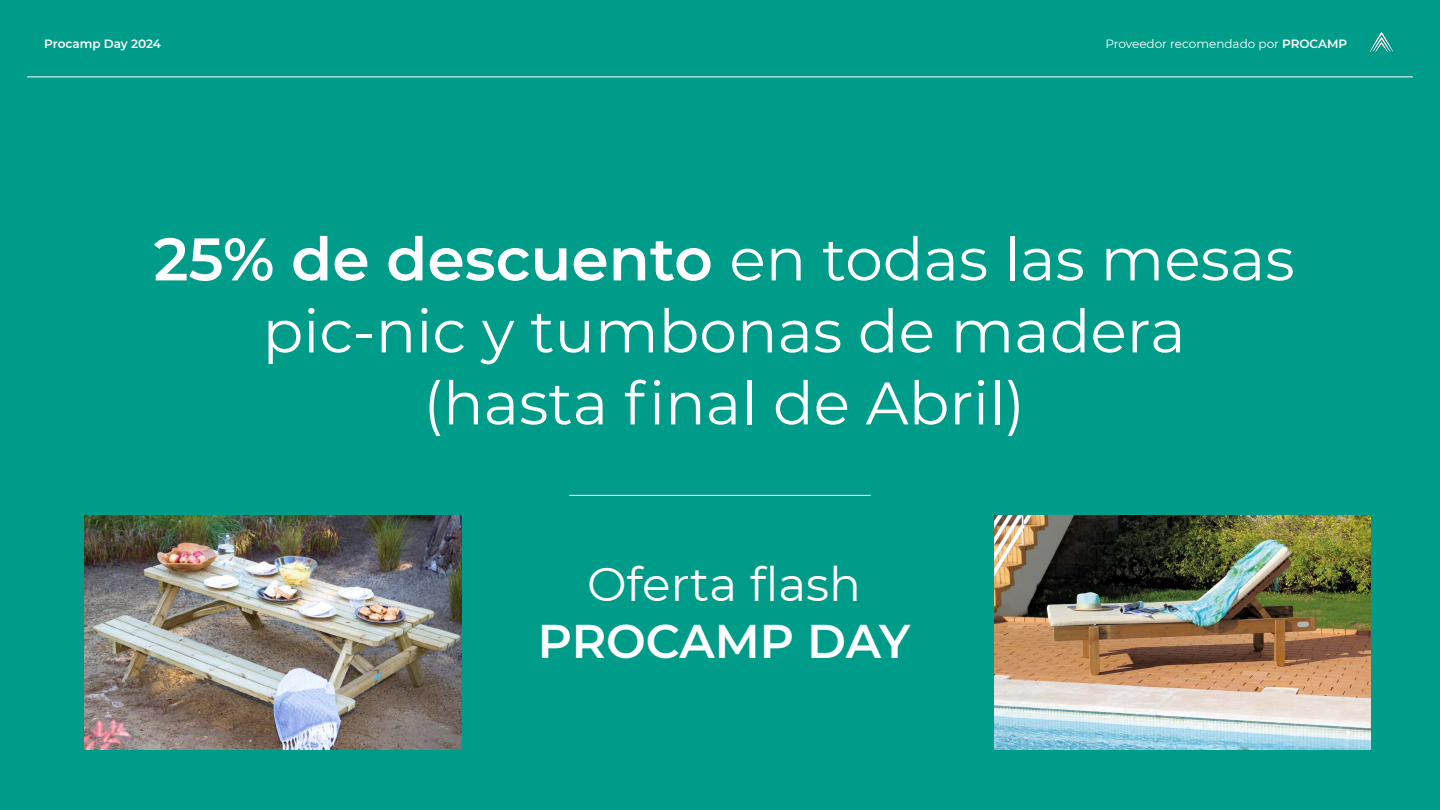
<style>
.page{position:relative;width:1440px;height:810px;background:#009c8a}
.page>*{position:absolute;margin:0;border:0;box-sizing:border-box;transform-origin:0 0}
.t1{font:60px/72px "Montserrat";color:#fff;text-align:center}
.t2{font:47.17px "Montserrat";color:#fff}
.t3{font:600 47.17px "Montserrat";letter-spacing:-.005em;color:#fff}
.t4{font:12px "Montserrat";color:#fff}
.t5{font:600 12px "Montserrat";letter-spacing:-.005em;color:#fff}
.s1{font-weight:600}
</style>
<div class="page">
<hr style="left:27px;top:76px;width:1386px;height:1px;background:#fff">
<hr style="left:570px;top:495px;width:300px;height:1px;background:#fff">
<img style="left:1369px;top:31px;width:25px;height:21px">
<img style="left:85px;top:515px;width:376px;height:235px">
<img style="left:994px;top:515px;width:377px;height:235px">
<p class="t5" style="left:44px;top:35px;width:118px">Procamp Day 2024</p>
<p class="t4" style="left:1106px;top:35px;width:243px">Proveedor recomendado por <span class="s1">PROCAMP</span></p>
<p class="t1" style="left:154px;top:221px;width:1143px"><span class="s1">25% de descuento</span> en todas las mesas pic-nic y tumbonas de madera<br>(hasta final de Abril)</p>
<p class="t2" style="left:587px;top:552px;width:276px">Oferta flash</p>
<p class="t3" style="left:538px;top:607px;width:374px">PROCAMP DAY</p>
</div>
